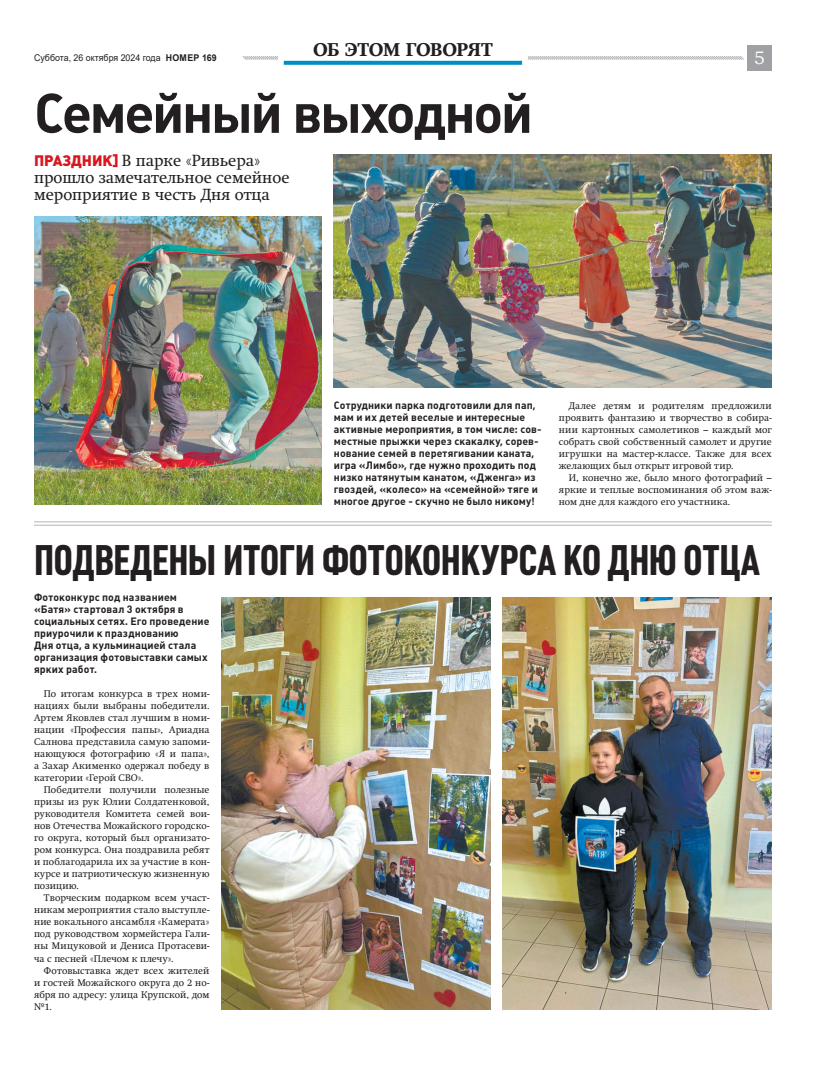
<style>
.page{position:relative;width:820px;height:1078px;background:#fff}
.page>*{position:absolute;margin:0;border:0;box-sizing:border-box;transform-origin:0 0}
.Заголовок_основной_50{font:55px "Plumb Bold C";letter-spacing:-.045em;color:#231f20}
.Заголовок_анонса_красный{font:700 42px "Plumb Condensed";letter-spacing:-.005em;color:#231f20}
.t1{font:18px "Swift Extra Bold C";letter-spacing:-.01em;color:#231f20}
.t2{font:18px "Bookman Old Style";color:#fff}
.Подзаг_с_красным{font:16px/17px "Swift C";color:#231f20}
.Лид_основной{font:10.5px/12px "Plumb Bold C";letter-spacing:.01em;color:#231f20}
.Текст{font:9.6px/12px "Swift C";letter-spacing:.015em;color:#231f20;text-align:justify}
.t3{font:9.3px "Arial";color:#231f20;scale:.95 1}
.s1{font-weight:700}
.s2{font-family:"Plumb";font-weight:900;font-size:15px;color:#d7171f}
</style>
<div class="page">
<div style="left:746px;top:45px;width:25px;height:25px;background:#a0a1a5"></div>
<svg style="left:242px;top:56px;width:502px;height:4px"></svg>
<div style="left:278px;top:43px;width:249px;height:25px;background:#fff"></div>
<svg style="left:283px;top:61px;width:239px;height:4px"></svg>
<img style="left:334px;top:154px;width:437px;height:233px">
<img style="left:34px;top:216px;width:288px;height:288px">
<img style="left:221px;top:597px;width:269px;height:412px">
<img style="left:502px;top:597px;width:269px;height:412px">
<hr style="left:34px;top:524px;width:737px;height:1px;background:#adb8c0">
<hr style="left:34px;top:521px;width:737px;height:1px;background:#adb8c0">
<p class="t1" style="left:313px;top:39px;width:181px">ОБ ЭТОМ ГОВОРЯТ</p>
<p class="t3" style="left:34px;top:51px;width:194px">Суббота, 26 октября 2024 года <span class="s1">НОМЕР 169</span></p>
<h3 class="t2" style="left:753px;top:46px;width:13px">5</h3>
<p class="Заголовок_основной_50" style="left:34px;top:82px;width:500px">Семейный выходной</p>
<p class="Подзаг_с_красным" style="left:34px;top:152px;width:257px"><span class="s2">ПРАЗДНИК]</span> В парке «Ривьера» прошло замечательное семейное мероприятие в честь Дня отца</p>
<p class="Лид_основной" style="left:334px;top:399px;width:209px">Сотрудники парка подготовили для пап, мам и их детей веселые и интересные активные мероприятия, в том числе: сов&shy;местные прыжки через скакалку, сорев&shy;нование семей в перетягивании каната, игра «Лимбо», где нужно проходить под низко натянутым канатом, «Дженга» из гвоздей, «колесо» на «семейной» тяге и многое другое - скучно не было никому!</p>
<p class="Текст" style="left:558px;top:399px;width:214px;text-indent:10px">Далее детям и родителям предложили проявить фантазию и творчество в собира&shy;нии картонных самолетиков – каждый мог собрать свой собственный самолет и другие игрушки на мастер-классе. Также для всех желающих был открыт игровой тир.</p>
<p class="Текст" style="left:558px;top:471px;width:214px;text-indent:10px">И, конечно же, было много фотографий – яркие и теплые воспоминания об этом важ&shy;ном дне для каждого его участника.</p>
<p class="Заголовок_анонса_красный" style="left:34px;top:536px;width:727px">ПОДВЕДЕНЫ ИТОГИ ФОТОКОНКУРСА КО ДНЮ ОТЦА</p>
<p class="Лид_основной" style="left:34px;top:591px;width:177px">Фотоконкурс под названием «Батя» стартовал 3 октября в социальных сетях. Его проведение приурочили к празднованию<br>Дня отца, а кульминацией стала организация фотовыставки самых ярких работ.</p>
<p class="Текст" style="left:34px;top:687px;width:177px;text-indent:10px">По итогам конкурса в трех номи&shy;нациях были выбраны победители.<br>Артем Яковлев стал лучшим в номи&shy;нации «Профессия папы», Ариадна Салнова представила самую запоми&shy;нающуюся фотографию «Я и папа», а Захар Акименко одержал победу в категории «Герой СВО».</p>
<p class="Текст" style="left:34px;top:783px;width:177px;text-indent:10px">Победители получили полезные призы из рук Юлии Солдатенковой, руководителя Комитета семей вои&shy;нов Отечества Можайского городско&shy;го округа, который был организато&shy;ром конкурса. Она поздравила ребят и поблагодарила их за участие в кон&shy;курсе и патриотическую жизненную позицию.</p>
<p class="Текст" style="left:34px;top:891px;width:177px;text-indent:10px">Творческим подарком всем участ&shy;никам мероприятия стало выступле&shy;ние вокального ансамбля «Камерата» под руководством хормейстера Гали&shy;ны Мицуковой и Дениса Протасеви&shy;ча с песней «Плечом к плечу».</p>
<p class="Текст" style="left:34px;top:963px;width:177px;text-indent:10px">Фотовыставка ждет всех жителей и гостей Можайского округа до 2 но&shy;ября по адресу: улица Крупской, дом №1.</p>
</div>
